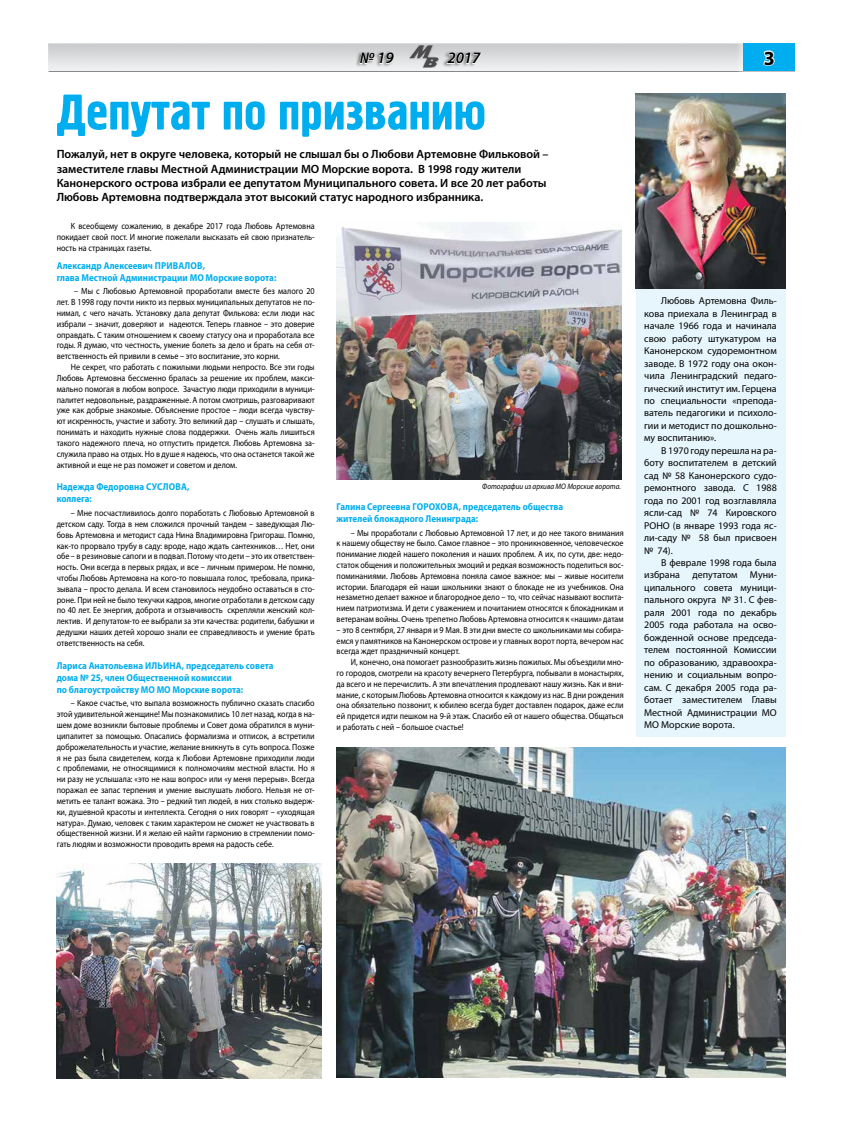
<style>
.page{position:relative;width:842px;height:1134px;background:#fff}
.page>*{position:absolute;margin:0;border:0;box-sizing:border-box;transform-origin:0 0}
.t1{font:50px "Hermes C";color:#00aeef}
.t2{font:700 20px "Myriad Pro";color:#000}
.t3{font:italic 600 16px "Myriad Pro";color:#000}
.t4{font:600 12px/14.4px "Myriad Pro";letter-spacing:-.005em;color:#000}
.t5{font:10px/12.5px "Myriad Pro";color:#000;text-align:justify}
.t6{font:700 10px/12px "Myriad Pro";color:#00aeef;scale:.9 1}
.t7{font:9px/10.8px "Myriad Pro";color:#000;text-align:justify;scale:.9 1}
.t8{font:italic 8px "Myriad Pro";color:#000;scale:.9 1}
</style>
<div class="page">
<svg style="left:737px;top:43px;width:58px;height:29px"></svg>
<div style="left:744px;top:43px;width:51px;height:28px;background:#00aeef"></div>
<svg style="left:763px;top:50px;width:12px;height:16px"></svg>
<img style="left:409px;top:46px;width:29px;height:22px">
<div style="left:354px;top:51px;width:41px;height:17px;background:#000;opacity:.5"></div>
<svg style="left:359px;top:44px;width:36px;height:28px"></svg>
<div style="left:442px;top:51px;width:40px;height:17px;background:#000;opacity:.5"></div>
<svg style="left:446px;top:52px;width:36px;height:12px"></svg>
<img style="left:337px;top:747px;width:448px;height:330px">
<div style="left:636px;top:288px;width:149px;height:449px;background:#e7f6fd"></div>
<img style="left:636px;top:94px;width:149px;height:194px">
<img style="left:337px;top:223px;width:284px;height:256px">
<img style="left:57px;top:864px;width:265px;height:214px">
<h3 class="t3" style="left:360px;top:48px;width:36px">№ 19</h3>
<h3 class="t3" style="left:447px;top:48px;width:35px">2017</h3>
<h2 class="t2" style="left:764px;top:45px;width:13px">3</h2>
<h1 class="t1" style="left:57px;top:84px;width:431px">Депутат по призванию</h1>
<p class="t4" style="left:57px;top:147px;width:493px">Пожалуй, нет в округе человека, который не слышал бы о Любови Артемовне Фильковой – заместителе главы Местной Администрации МО Морские ворота. В 1998 году жители Канонерского острова избрали ее депутатом Муниципального совета. И все 20 лет работы Любовь Артемовна подтверждала этот высокий статус народного избранника.</p>
<p class="t7" style="left:57px;top:221px;width:288px;text-indent:14px">К всеобщему сожалению, в декабре 2017 года Любовь Артемовна покидает свой пост. И многие пожелали высказать ей свою признатель&shy;ность на страницах газеты.</p>
<p class="t6" style="left:57px;top:259px;width:246px">Александр Алексеевич ПРИВАЛОВ,<br>глава Местной Администрации МО Морские ворота:</p>
<p class="t7" style="left:57px;top:286px;width:288px;text-indent:17px">– Мы с Любовью Артемовной проработали вместе без малого 20 лет. В 1998 году почти никто из первых муниципальных депутатов не по&shy;нимал, с чего начать. Установку дала депутат Филькова: если люди нас избрали – значит, доверяют и надеются. Теперь главное – это доверие оправдать. С таким отношением к своему статусу она и проработала все годы. Я думаю, что честность, умение болеть за дело и брать на себя от&shy;ветственность ей привили в семье – это воспитание, это корни.</p>
<p class="t7" style="left:57px;top:361px;width:288px;text-indent:14px">Не секрет, что работать с пожилыми людьми непросто. Все эти годы Любовь Артемовна бессменно бралась за решение их проблем, макси&shy;мально помогая в любом вопросе. Зачастую люди приходили в муници&shy;палитет недовольные, раздраженные. А потом смотришь, разговаривают уже как добрые знакомые. Объяснение простое – люди всегда чувству&shy;ют искренность, участие и заботу. Это великий дар – слушать и слышать, понимать и находить нужные слова поддержки. Очень жаль лишиться такого надежного плеча, но отпустить придется. Любовь Артемовна за&shy;служила право на отдых. Но в душе я надеюсь, что она останется такой же активной и еще не раз поможет и советом и делом.</p>
<p class="t6" style="left:57px;top:481px;width:149px">Надежда Федоровна СУСЛОВА, коллега:</p>
<p class="t7" style="left:57px;top:507px;width:288px;text-indent:14px">– Мне посчастливилось долго поработать с Любовью Артемовной в детском саду. Тогда в нем сложился прочный тандем – заведующая Лю&shy;бовь Артемовна и методист сада Нина Владимировна Григораш. Помню, как-то прорвало трубу в саду: вроде, надо ждать сантехников… Нет, они обе – в резиновые сапоги и в подвал. Потому что дети – это их ответствен&shy;ность. Они всегда в первых рядах, и все – личным примером. Не помню, чтобы Любовь Артемовна на кого-то повышала голос, требовала, прика&shy;зывала – просто делала. И всем становилось неудобно оставаться в сто&shy;роне. При ней не было текучки кадров, многие отработали в детском саду по 40 лет. Ее энергия, доброта и отзывчивость скрепляли женский кол&shy;лектив. И депутатом-то ее выбрали за эти качества: родители, бабушки и дедушки наших детей хорошо знали ее справедливость и умение брать ответственность на себя.</p>
<p class="t6" style="left:57px;top:659px;width:242px">Лариса Анатольевна ИЛЬИНА, председатель совета дома № 25, член Общественной комиссии<br>по благоустройству МО МО Морские ворота:</p>
<p class="t7" style="left:57px;top:698px;width:288px;text-indent:14px">– Какое счастье, что выпала возможность публично сказать спасибо этой удивительной женщине! Мы познакомились 10 лет назад, когда в на&shy;шем доме возникли бытовые проблемы и Совет дома обратился в муни&shy;ципалитет за помощью. Опасались формализма и отписок, а встретили доброжелательность и участие, желание вникнуть в суть вопроса. Позже я не раз была свидетелем, когда к Любови Артемовне приходили люди с проблемами, не относящимися к полномочиям местной власти. Но я ни разу не услышала: «это не наш вопрос» или «у меня перерыв». Всегда поражал ее запас терпения и умение выслушать любого. Нельзя не от&shy;метить ее талант вожака. Это – редкий тип людей, в них столько выдерж&shy;ки, душевной красоты и интеллекта. Сегодня о них говорят – «уходящая натура». Думаю, человек с таким характером не сможет не участвовать в общественной жизни. И я желаю ей найти гармонию в стремлении помо&shy;гать людям и возможности проводить время на радость себе.</p>
<p class="t5" style="left:644px;top:294px;width:134px;text-indent:17px">Любовь Артемовна Филь&shy;кова приехала в Ленинград в начале 1966 года и начинала свою работу штукатуром на Канонерском судоремонтном заводе. В 1972 году она окон&shy;чила Ленинградский педаго&shy;гический институт им. Герцена по специальности «препода&shy;ватель педагогики и психоло&shy;гии и методист по дошкольно&shy;му воспитанию».</p>
<p class="t5" style="left:644px;top:444px;width:134px;text-indent:17px">В 1970 году перешла на ра&shy;боту воспитателем в детский сад № 58 Канонерского судо&shy;ремонтного завода. С 1988 года по 2001 год возглавляла ясли-сад № 74 Кировского РОНО (в январе 1993 года яс&shy;ли-саду № 58 был присвоен № 74).</p>
<p class="t5" style="left:644px;top:556px;width:134px;text-indent:17px">В феврале 1998 года была избрана депутатом Муни&shy;ципального совета муници&shy;пального округа № 31. С фев&shy;раля 2001 года по декабрь 2005 года работала на осво&shy;божденной основе председа&shy;телем постоянной Комиссии по образованию, здравоохра&shy;нению и социальным вопро&shy;сам. С декабря 2005 года ра&shy;ботает заместителем Главы Местной Администрации МО МО Морские ворота.</p>
<p class="t8" style="left:482px;top:482px;width:156px">Фотографии из архива МО Морские ворота.</p>
<p class="t6" style="left:337px;top:500px;width:253px">Галина Сергеевна ГОРОХОВА, председатель общества жителей блокадного Ленинграда:</p>
<p class="t7" style="left:337px;top:527px;width:320px;text-indent:14px">– Мы проработали с Любовью Артемовной 17 лет, и до нее такого внимания к нашему обществу не было. Самое главное – это проникновенное, человеческое понимание людей нашего поколения и наших проблем. А их, по сути, две: недо&shy;статок общения и положительных эмоций и редкая возможность поделиться вос&shy;поминаниями. Любовь Артемовна поняла самое важное: мы – живые носители истории. Благодаря ей наши школьники знают о блокаде не из учебников. Она незаметно делает важное и благородное дело – то, что сейчас называют воспита&shy;нием патриотизма. И дети с уважением и почитанием относятся к блокадникам и ветеранам войны. Очень трепетно Любовь Артемовна относится к «нашим» датам</p>
<p class="t7" style="left:337px;top:624px;width:320px">– это 8 сентября, 27 января и 9 Мая. В эти дни вместе со школьниками мы собира&shy;емся у памятников на Канонерском острове и у главных ворот порта, вечером нас всегда ждет праздничный концерт.</p>
<p class="t7" style="left:337px;top:657px;width:320px;text-indent:14px">И, конечно, она помогает разнообразить жизнь пожилых. Мы объездили мно&shy;го городов, смотрели на красоту вечернего Петербурга, побывали в монастырях, да всего и не перечислить. А эти впечатления продлевают нашу жизнь. Как и вни&shy;мание, с которым Любовь Артемовна относится к каждому из нас. В дни рождения она обязательно позвонит, к юбилею всегда будет доставлен подарок, даже если ей придется идти пешком на 9-й этаж. Спасибо ей от нашего общества. Общаться и работать с ней – большое счастье!</p>
</div>
